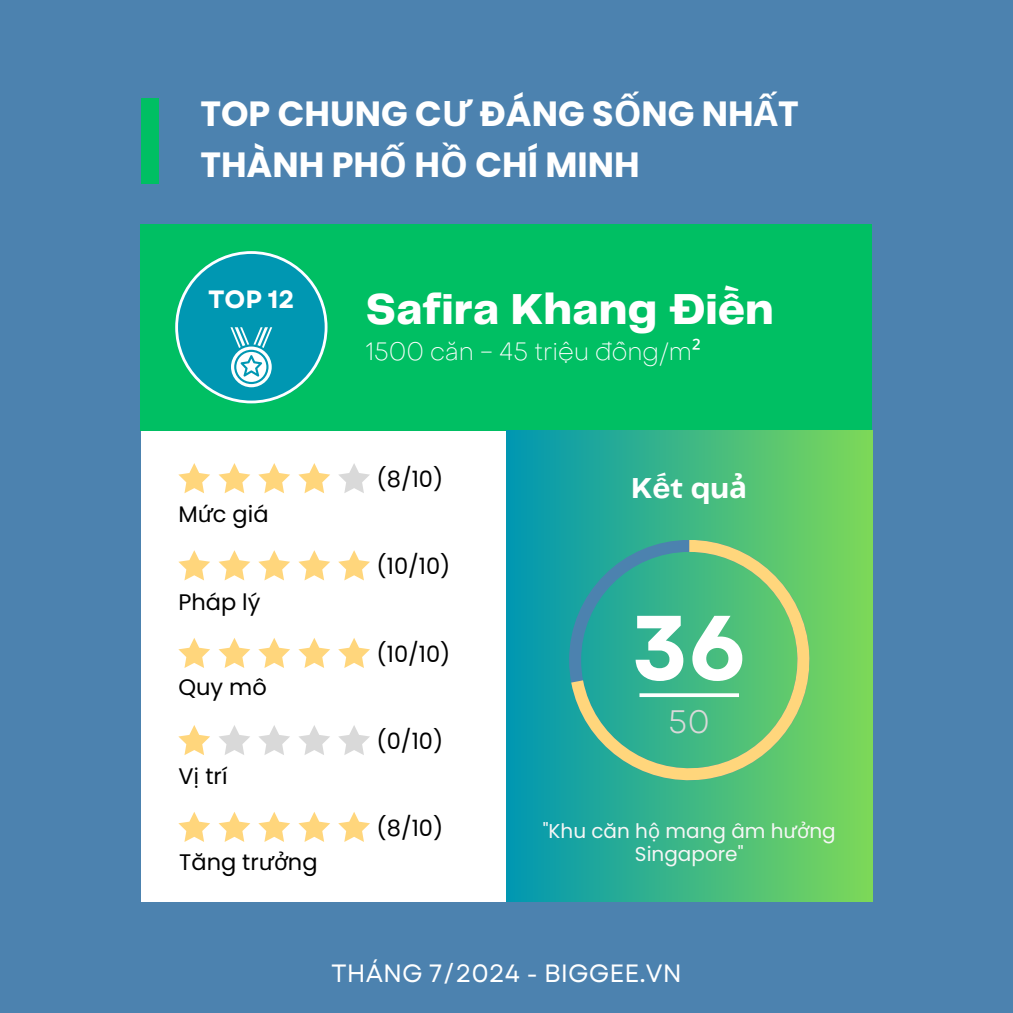
<style>
.page{position:relative;width:1013px;height:1013px;background:#fff}
.page>*{position:absolute;margin:0;border:0;box-sizing:border-box;transform-origin:0 0}
.t1{font:700 91.25px "Garet";color:#fff}
.t2{font:800 45px "Telegraf";color:#fff}
.t3{font:700 35px/51.5px "Poppins";color:#fff}
.t4{font:32.5px "Garet";color:#d9d9d9}
.t5{font:700 30px "Telegraf";color:#fff}
.t6{font:100 25px "Object Sans";color:#fff}
.t7{font:25px "Garet";color:#fff}
.t8{font:700 25px "Garet";color:#fff}
.t9{font:22.5px "Poppins";color:#000}
.t10{font:20px/23.5px "Poppins";color:#f6f6f6;text-align:center}
.s1{font-family:"Noto Sans"}
.s2{font-family:"Noto Sans";font-weight:400}
</style>
<div class="page">
<div style="left:0;top:0;width:1012px;height:1012px;background:#4c82af"></div>
<div style="left:141px;top:430px;width:365px;height:471px;background:#fff"></div>
<div style="left:141px;top:224px;width:731px;height:206px;background:#00bf63"></div>
<svg style="left:178px;top:550px;width:32px;height:30px"></svg>
<svg style="left:218px;top:550px;width:32px;height:30px"></svg>
<svg style="left:258px;top:550px;width:32px;height:30px"></svg>
<svg style="left:298px;top:550px;width:32px;height:30px"></svg>
<svg style="left:338px;top:550px;width:32px;height:30px"></svg>
<div style="left:506px;top:430px;width:366px;height:471px;background:linear-gradient(to right,#0097b2,#7dd858)"></div>
<svg style="left:178px;top:463px;width:32px;height:30px"></svg>
<svg style="left:218px;top:463px;width:32px;height:30px"></svg>
<svg style="left:258px;top:463px;width:32px;height:30px"></svg>
<svg style="left:298px;top:463px;width:32px;height:30px"></svg>
<svg style="left:338px;top:463px;width:32px;height:30px"></svg>
<svg style="left:178px;top:638px;width:32px;height:30px"></svg>
<svg style="left:218px;top:638px;width:32px;height:30px"></svg>
<svg style="left:258px;top:638px;width:32px;height:30px"></svg>
<svg style="left:298px;top:638px;width:32px;height:30px"></svg>
<svg style="left:338px;top:638px;width:32px;height:30px"></svg>
<svg style="left:178px;top:725px;width:32px;height:30px"></svg>
<svg style="left:219px;top:725px;width:31px;height:30px"></svg>
<svg style="left:259px;top:725px;width:31px;height:30px"></svg>
<svg style="left:299px;top:725px;width:31px;height:30px"></svg>
<svg style="left:338px;top:725px;width:32px;height:30px"></svg>
<svg style="left:571px;top:540px;width:238px;height:240px;background:#51b786"></svg>
<svg style="left:178px;top:812px;width:32px;height:30px"></svg>
<svg style="left:218px;top:812px;width:32px;height:30px"></svg>
<svg style="left:258px;top:812px;width:32px;height:30px"></svg>
<svg style="left:298px;top:812px;width:32px;height:30px"></svg>
<svg style="left:338px;top:812px;width:32px;height:30px"></svg>
<svg style="left:639px;top:693px;width:100px;height:4px"></svg>
<svg style="left:175px;top:251px;width:152px;height:152px"></svg>
<div style="left:141px;top:98px;width:18px;height:86px;background:#00bf63"></div>
<p class="t3" style="left:200px;top:88px;width:600px">TOP CHUNG C<span class="s1">Ư</span> ĐÁNG S<span class="s1">Ố</span>NG NH<span class="s1">Ấ</span>T<br>THÀNH PH<span class="s1">Ố</span> H<span class="s1">Ồ</span> CHÍ MINH</p>
<p class="t8" style="left:208px;top:281px;width:88px">TOP 12</p>
<h4 class="t2" style="left:366px;top:290px;width:409px">Safira Khang Điền</h4>
<p class="t6" style="left:366px;top:341px;width:336px">1500 căn - 45 triệu đồng/m<span class="s2">²</span></p>
<p class="t9" style="left:178px;top:499px;width:92px">M<span class="s1">ứ</span>c giá</p>
<p class="t9" style="left:178px;top:586px;width:84px">Pháp lý</p>
<p class="t9" style="left:178px;top:671px;width:90px">Quy mô</p>
<p class="t9" style="left:178px;top:760px;width:51px">V<span class="s1">ị</span> trí</p>
<p class="t9" style="left:179px;top:846px;width:140px">Tăng tr<span class="s1">ưở</span>ng</p>
<p class="t9" style="left:376px;top:463px;width:68px">(8/10)</p>
<p class="t9" style="left:376px;top:550px;width:75px">(10/10)</p>
<p class="t9" style="left:376px;top:638px;width:75px">(10/10)</p>
<p class="t9" style="left:376px;top:725px;width:68px">(0/10)</p>
<p class="t9" style="left:376px;top:812px;width:68px">(8/10)</p>
<p class="t5" style="left:631px;top:475px;width:117px">Kết qu<span class="s1">ả</span></p>
<h2 class="t1" style="left:631px;top:582px;width:117px">36</h2>
<p class="t4" style="left:668px;top:698px;width:43px">50</p>
<p class="t10" style="left:542px;top:819px;width:294px">"Khu căn h<span class="s1">ộ</span> mang âm h<span class="s1">ưở</span>ng<br>Singapore"</p>
<p class="t7" style="left:331px;top:955px;width:352px">THÁNG 7/2024 - BIGGEE.VN</p>
</div>
